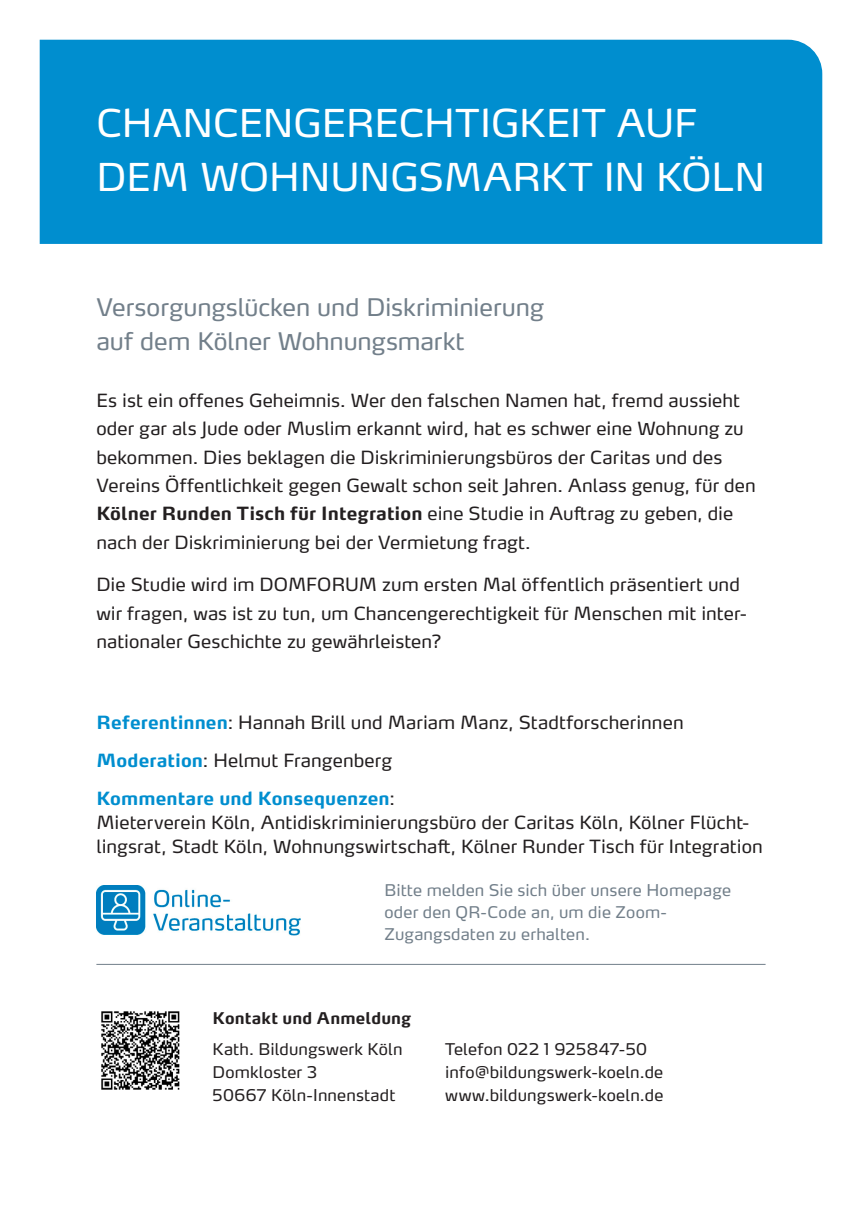
<style>
.page{position:relative;width:862px;height:1214px;background:#fff}
.page>*{position:absolute;margin:0;border:0;box-sizing:border-box;transform-origin:0 0}
._01_Headline_1_Ordnu{font:38px/54px "Max OT";color:#fff}
._01_Headline_2_Ordnu{font:24px/34px "Max OT";letter-spacing:-.005em;color:#727f8a}
._03_Grundtext{font:18px/28.4px "Max OT";letter-spacing:.005em;color:#231f20}
._04_Adressabbinder_K{font:16px/22.6px "Max OT";letter-spacing:.01em;color:#231f20}
._03_Grundtext-2{font:16px/22px "Max OT";letter-spacing:.01em;color:#727f8a}
._04_Adressabbinder_K-2{font:700 16px "Max OT";letter-spacing:.01em;color:#231f20}
.s1{font-weight:700}
.s2{font-weight:700;color:#008ecf}
</style>
<div class="page">
<div style="left:40px;top:40px;width:782px;height:204px;background:#008ecf"></div>
<img style="left:96px;top:885px;width:204px;height:50px">
<hr style="left:96px;top:963px;width:669px;height:1px;background:#727f8a">
<img style="left:101px;top:1011px;width:79px;height:79px">
<p class="_01_Headline_1_Ordnu" style="left:97px;top:95px;width:670px">CHANCENGERECHTIGKEIT AUF<br>DEM WOHNUNGSMARKT IN KÖLN</p>
<p class="_01_Headline_2_Ordnu" style="left:96px;top:290px;width:449px">Versorgungslücken und Diskriminierung auf dem Kölner Wohnungsmarkt</p>
<p class="_03_Grundtext" style="left:96px;top:386px;width:661px">Es ist ein offenes Geheimnis. Wer den falschen Namen hat, fremd aussieht oder gar als Jude oder Muslim erkannt wird, hat es schwer eine Wohnung zu bekommen. Dies beklagen die Diskriminierungsbüros der Caritas und des Vereins Öffentlichkeit gegen Gewalt schon seit Jahren. Anlass genug, für den <span class="s1">Kölner Runden Tisch für Integration</span> eine Studie in Auftrag zu geben, die nach der Diskriminierung bei der Vermietung fragt.</p>
<p class="_03_Grundtext" style="left:96px;top:570px;width:652px">Die Studie wird im DOMFORUM zum ersten Mal öffentlich präsentiert und wir fragen, was ist zu tun, um Chancengerechtigkeit für Menschen mit inter&shy;nationaler Geschichte zu gewährleisten?</p>
<p class="_03_Grundtext" style="left:96px;top:707px;width:589px"><span class="s2">Referentinnen</span>: Hannah Brill und Mariam Manz, Stadtforscherinnen</p>
<p class="_03_Grundtext" style="left:96px;top:745px;width:297px"><span class="s2">Moderation</span>: Helmut Frangenberg</p>
<p class="_03_Grundtext" style="left:96px;top:786px;width:668px;line-height:24px"><span class="s2">Kommentare und Konsequenzen</span>:<br>Mieterverein Köln, Antidiskriminierungsbüro der Caritas Köln, Kölner Flücht&shy;lingsrat, Stadt Köln, Wohnungswirtschaft, Kölner Runder Tisch für Integration</p>
<p class="_03_Grundtext-2" style="left:384px;top:878px;width:348px">Bitte melden Sie sich über unsere Homepage oder den QR-Code an, um die Zoom-<br>Zugangsdaten zu erhalten.</p>
<p class="_04_Adressabbinder_K-2" style="left:213px;top:1007px;width:200px">Kontakt und Anmeldung</p>
<p class="_04_Adressabbinder_K" style="left:213px;top:1037px;width:191px">Kath. Bildungswerk Köln<br>Domkloster 3<br>50667 Köln-Innenstadt</p>
<p class="_04_Adressabbinder_K" style="left:445px;top:1037px;width:220px">Telefon 022 1 925847-50 info@bildungswerk-koeln.de www.bildungswerk-koeln.de</p>
</div>
